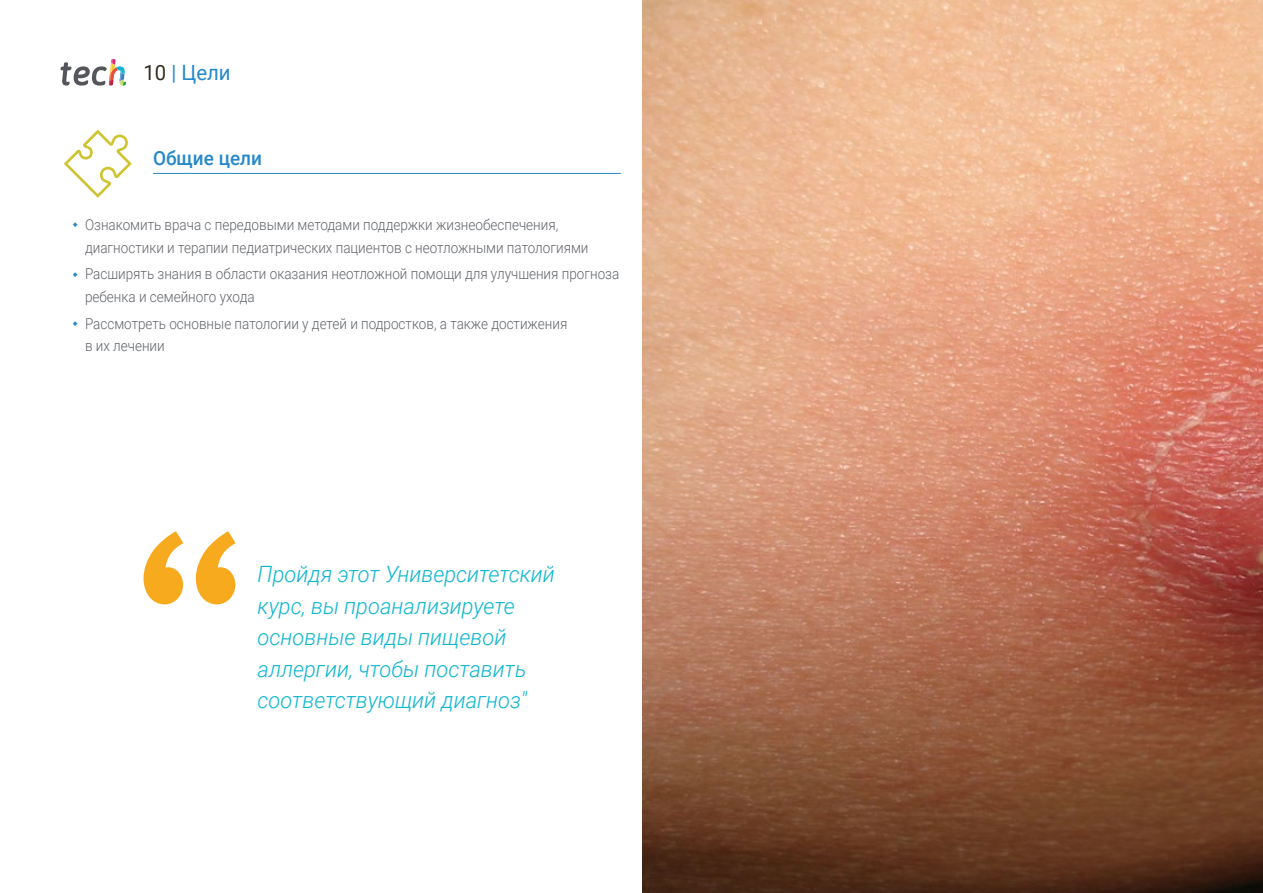
<style>
.page{position:relative;width:1263px;height:893px;background:#fff}
.page>*{position:absolute;margin:0;border:0;box-sizing:border-box;transform-origin:0 0}
.t1{font:italic 300 22.5px/31.5px "Roboto";color:#0fb6cf}
.t2{font:21px "Roboto";color:#2488c9}
.t3{font:500 19.5px "Roboto";color:#2488c9}
.t4{font:300 15px/22.5px "Roboto";color:#61646a;scale:.9 1}
.s1{color:#312e20}
</style>
<div class="page">
<hr style="left:153px;top:173px;width:468px;height:1px;background:#2488c9">
<svg style="left:64px;top:130px;width:68px;height:68px"></svg>
<img style="left:642px;top:0;width:621px;height:893px">
<svg style="left:61px;top:59px;width:65px;height:27px"></svg>
<svg style="left:144px;top:531px;width:92px;height:73px"></svg>
<h2 class="t2" style="left:144px;top:57px;width:89px"><span class="s1">10</span> | Цели</h2>
<h3 class="t3" style="left:153px;top:144px;width:110px">Общие цели</h3>
<p class="t4" style="left:85px;top:213px;width:561px">Ознакомить врача с передовыми методами поддержки жизнеобеспечения, диагностики и терапии педиатрических пациентов с неотложными патологиями</p>
<p class="t4" style="left:85px;top:262px;width:595px">Расширять знания в области оказания неотложной помощи для улучшения прогноза ребенка и семейного ухода</p>
<p class="t4" style="left:85px;top:311px;width:537px">Рассмотреть основные патологии у детей и подростков, а также достижения в их лечении</p>
<h1 class="t1" style="left:258px;top:557px;width:299px">Пройдя этот Университетский курс, вы проанализируете основные виды пищевой аллергии, чтобы поставить соответствующий диагноз"</h1>
</div>
